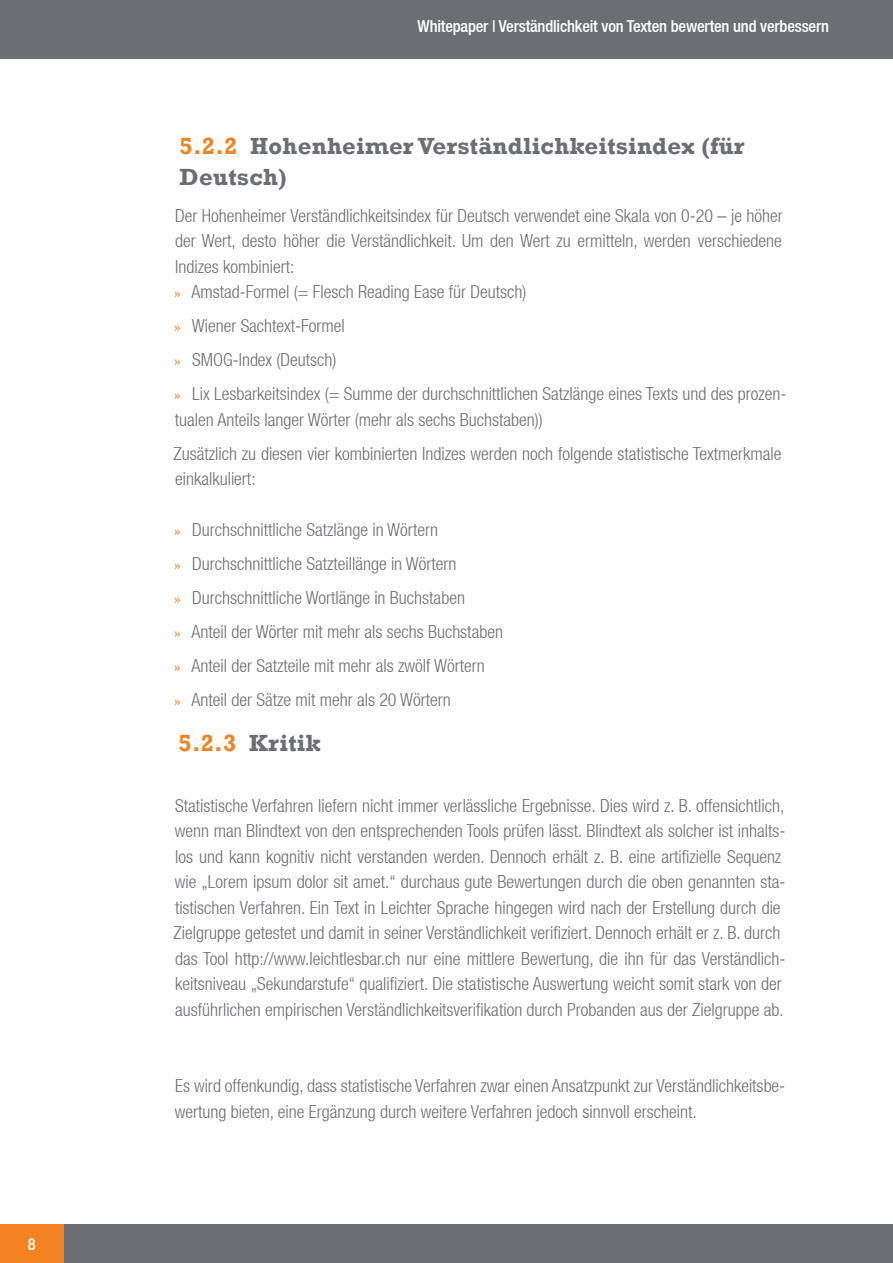
<style>
.page{position:relative;width:893px;height:1263px;background:#fff}
.page>*{position:absolute;margin:0;border:0;box-sizing:border-box;transform-origin:0 0}
.t1{font:700 24px/31.5px "Rockwell";letter-spacing:.01em;color:#6d6e71}
.t2{font:300 condensed 18px/25.5px "Helvetica Neue LT";color:#6d6e71}
.t3{font:500 condensed 16.5px "Helvetica Neue LT";letter-spacing:-.01em;color:#fff}
.s1{color:#f58220}
.s2{font-family:"Minion Pro";font-weight:400;font-stretch:normal;font-size:16.5px;color:#f58220}
</style>
<div class="page">
<div style="left:0;top:1225px;width:893px;height:38px;background:#6d6e71"></div>
<div style="left:0;top:0;width:893px;height:58px;background:#6d6e71"></div>
<div style="left:0;top:1225px;width:64px;height:38px;background:#f58220"></div>
<p class="t3" style="left:28px;top:1234px;width:9px">8</p>
<p class="t3" style="left:418px;top:16px;width:413px">Whitepaper | Verständlichkeit von Texten bewerten und verbessern</p>
<h1 class="t1" style="left:180px;top:130px;width:567px"><span class="s1">5.2.2</span> Hohenheimer Verständlichkeitsindex (für<br>Deutsch)</h1>
<p class="t2" style="left:174px;top:203px;width:610px">Der Hohenheimer Verständlichkeitsindex für Deutsch verwendet eine Skala von 0-20 – je höher der Wert, desto höher die Verständlichkeit. Um den Wert zu ermitteln, werden verschiedene Indizes kombiniert:<br><span class="s2">»</span> Amstad-Formel (= Flesch Reading Ease für Deutsch)</p>
<p class="t2" style="left:174px;top:309px;width:614px;line-height:34px"><span class="s2">»</span> Wiener Sachtext-Formel<br><span class="s2">»</span> SMOG-Index (Deutsch)<br><span class="s2">»</span> Lix Lesbarkeitsindex (= Summe der durchschnittlichen Satzlänge eines Texts und des prozen-</p>
<p class="t2" style="left:174px;top:402px;width:609px;line-height:34px">tualen Anteils langer Wörter (mehr als sechs Buchstaben))<br>Zusätzlich zu diesen vier kombinierten Indizes werden noch folgende statistische Textmerkmale</p>
<p class="t2" style="left:175px;top:466px;width:82px">einkalkuliert:</p>
<p class="t2" style="left:174px;top:513px;width:331px;line-height:34px"><span class="s2">»</span> Durchschnittliche Satzlänge in Wörtern<br><span class="s2">»</span> Durchschnittliche Satzteillänge in Wörtern<br><span class="s2">»</span> Durchschnittliche Wortlänge in Buchstaben<br><span class="s2">»</span> Anteil der Wörter mit mehr als sechs Buchstaben <span class="s2">»</span> Anteil der Satzteile mit mehr als zwölf Wörtern<br><span class="s2">»</span> Anteil der Sätze mit mehr als 20 Wörtern</p>
<h1 class="t1" style="left:179px;top:727px;width:144px"><span class="s1">5.2.3</span> Kritik</h1>
<p class="t2" style="left:174px;top:793px;width:613px">Statistische Verfahren liefern nicht immer verlässliche Ergebnisse. Dies wird z. B. offensichtlich, wenn man Blindtext von den entsprechenden Tools prüfen lässt. Blindtext als solcher ist inhalts&shy;los und kann kognitiv nicht verstanden werden. Dennoch erhält z. B. eine artifizielle Sequenz wie „Lorem ipsum dolor sit amet.“ durchaus gute Bewertungen durch die oben genannten sta&shy;tistischen Verfahren. Ein Text in Leichter Sprache hingegen wird nach der Erstellung durch die Zielgruppe getestet und damit in seiner Verständlichkeit verifiziert. Dennoch erhält er z. B. durch das Tool http://www.leichtlesbar.ch nur eine mittlere Bewertung, die ihn für das Verständlich&shy;keitsniveau „Sekundarstufe“ qualifiziert. Die statistische Auswertung weicht somit stark von der ausführlichen empirischen Verständlichkeitsverifikation durch Probanden aus der Zielgruppe ab.</p>
<p class="t2" style="left:175px;top:1073px;width:612px">Es wird offenkundig, dass statistische Verfahren zwar einen Ansatzpunkt zur Verständlichkeitsbe&shy;wertung bieten, eine Ergänzung durch weitere Verfahren jedoch sinnvoll erscheint.</p>
</div>
